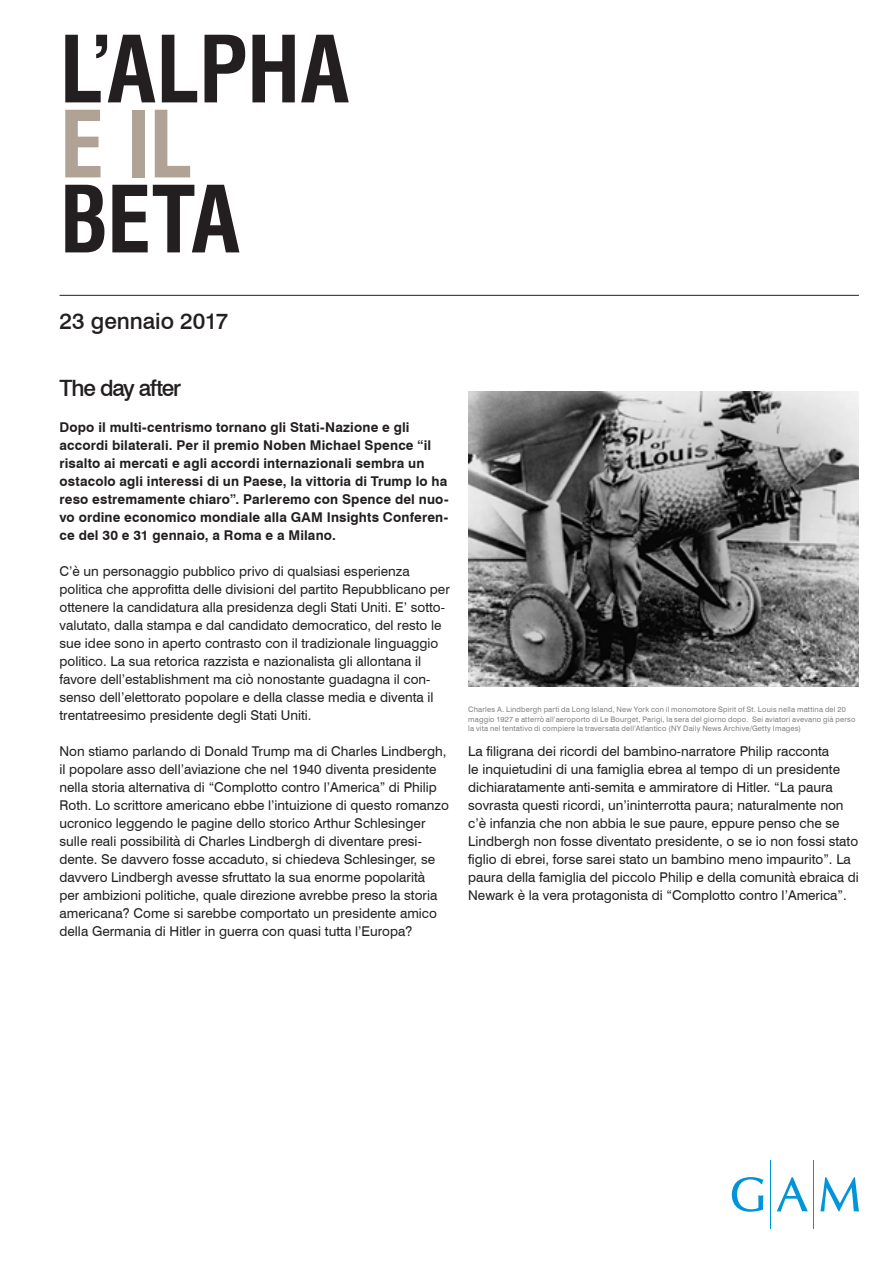
<style>
.page{position:relative;width:893px;height:1263px;background:#fff}
.page>*{position:absolute;margin:0;border:0;box-sizing:border-box;transform-origin:0 0}
._94pt___32mm{font:700 condensed 90px/75px "Swiss 721 BT";letter-spacing:-.015em;color:#231f20}
._15pt___6mm___8mm_pa{font:500 22.5px "Swiss 721 BT";letter-spacing:-.02em;color:#231f20}
._15pt___6mm___8mm_pa-2{font:500 22.5px "Swiss 721 BT";letter-spacing:-.055em;color:#231f20}
.t1{font:13.5px/18px "Swiss 721 BT";color:#231f20}
.t2{font:700 13.5px/18px "Swiss 721 BT";letter-spacing:.01em;color:#231f20}
.Footnotes_-_5pt___6{font:7.5px/9.8px "Swiss 721 BT";letter-spacing:.025em;color:#808285}
.s1{color:#b0a295}
</style>
<div class="page">
<hr style="left:60px;top:295px;width:799px;height:1px;background:#231f20">
<svg style="left:732px;top:1177px;width:31px;height:35px"></svg>
<svg style="left:777px;top:1177px;width:31px;height:34px"></svg>
<svg style="left:820px;top:1177px;width:39px;height:34px"></svg>
<hr style="left:813px;top:1160px;width:1px;height:68px;background:#0095d9">
<hr style="left:770px;top:1160px;width:1px;height:68px;background:#0095d9">
<img style="left:468px;top:391px;width:391px;height:295px">
<p class="_94pt___32mm" style="left:60px;top:32px;width:292px">L’ALPHA<br><span class="s1">E IL<br></span>BETA</p>
<p class="_15pt___6mm___8mm_pa" style="left:60px;top:307px;width:170px">23 gennaio 2017</p>
<p class="_15pt___6mm___8mm_pa-2" style="left:60px;top:374px;width:123px">The day after</p>
<p class="t2" style="left:60px;top:418px;width:390px">Dopo il multi-centrismo tornano gli Stati-Nazione e gli accordi bilaterali. Per il premio Noben Michael Spence “il risalto ai mercati e agli accordi internazionali sembra un ostacolo agli interessi di un Paese, la vittoria di Trump lo ha reso estremamente chiaro”. Parleremo con Spence del nuo&shy;vo ordine economico mondiale alla GAM Insights Conferen&shy;ce del 30 e 31 gennaio, a Roma e a Milano.</p>
<p class="t1" style="left:60px;top:562px;width:392px">C’è un personaggio pubblico privo di qualsiasi esperienza politica che approfitta delle divisioni del partito Repubblicano per ottenere la candidatura alla presidenza degli Stati Uniti. E’ sotto&shy;valutato, dalla stampa e dal candidato democratico, del resto le sue idee sono in aperto contrasto con il tradizionale linguaggio politico. La sua retorica razzista e nazionalista gli allontana il favore dell’establishment ma ciò nonostante guadagna il con&shy;senso dell’elettorato popolare e della classe media e diventa il trentatreesimo presidente degli Stati Uniti.</p>
<p class="t1" style="left:60px;top:742px;width:391px">Non stiamo parlando di Donald Trump ma di Charles Lindbergh, il popolare asso dell’aviazione che nel 1940 diventa presidente nella storia alternativa di “Complotto contro l’America” di Philip Roth. Lo scrittore americano ebbe l’intuizione di questo romanzo ucronico leggendo le pagine dello storico Arthur Schlesinger sulle reali possibilità di Charles Lindbergh di diventare presi&shy;dente. Se davvero fosse accaduto, si chiedeva Schlesinger, se davvero Lindbergh avesse sfruttato la sua enorme popolarità<br>per ambizioni politiche, quale direzione avrebbe preso la storia americana? Come si sarebbe comportato un presidente amico della Germania di Hitler in guerra con quasi tutta l’Europa?</p>
<p class="Footnotes_-_5pt___6" style="left:468px;top:704px;width:389px">Charles A. Lindbergh partì da Long Island, New York con il monomotore Spirit of St. Louis nella mattina del 20 maggio 1927 e atterrò all’aeroporto di Le Bourget, Parigi, la sera del giorno dopo. Sei aviatori avevano già perso la vita nel tentativo di compiere la traversata dell’Atlantico (NY Daily News Archive/Getty Images)</p>
<p class="t1" style="left:468px;top:742px;width:392px">La filigrana dei ricordi del bambino-narratore Philip racconta<br>le inquietudini di una famiglia ebrea al tempo di un presidente dichiaratamente anti-semita e ammiratore di Hitler. “La paura sovrasta questi ricordi, un’ininterrotta paura; naturalmente non c’è infanzia che non abbia le sue paure, eppure penso che se Lindbergh non fosse diventato presidente, o se io non fossi stato figlio di ebrei, forse sarei stato un bambino meno impaurito”. La paura della famiglia del piccolo Philip e della comunità ebraica di Newark è la vera protagonista di “Complotto contro l’America”.</p>
</div>
